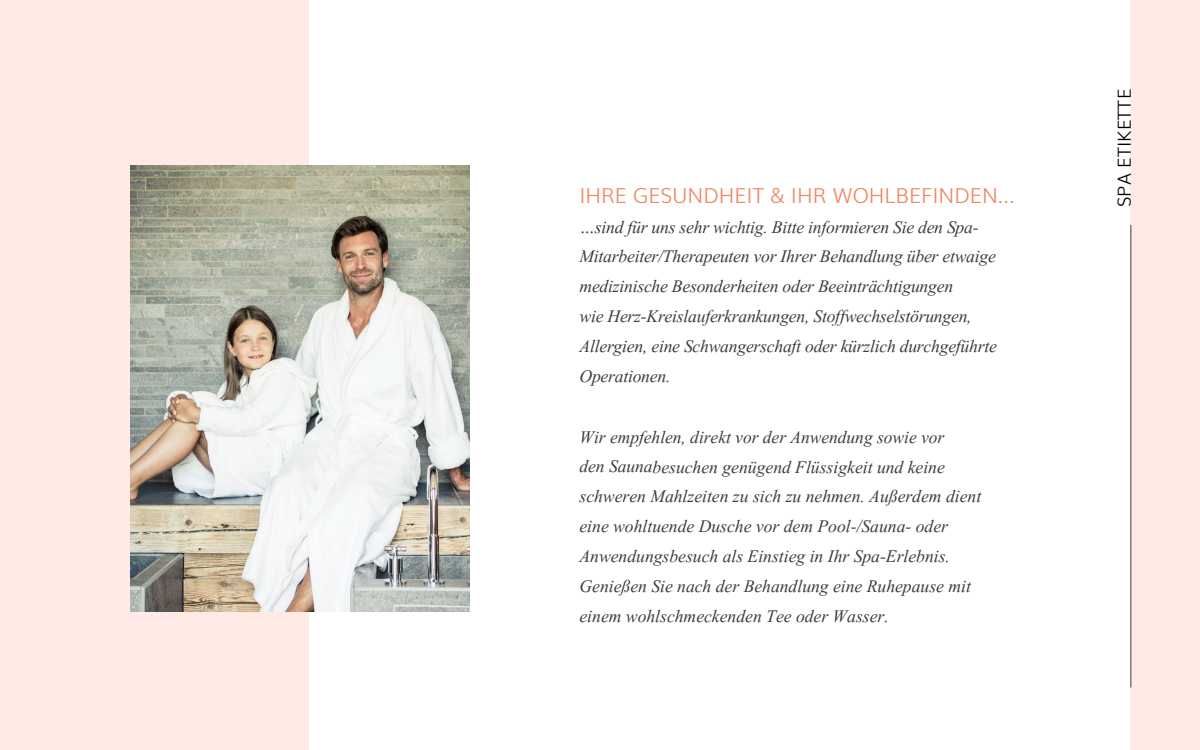
<style>
.page{position:relative;width:1200px;height:750px;background:#fff}
.page>*{position:absolute;margin:0;border:0;box-sizing:border-box;transform-origin:0 0}
.t1{font:italic 21.88px/30px "Aparajita";color:#3c3c3b}
.t2{font:300 20.62px "Muli";color:#f18663}
.t3{font:300 18px "Muli";letter-spacing:.01em;color:#000}
</style>
<div class="page">
<div style="left:1131px;top:0;width:69px;height:750px;background:#ffeae5"></div>
<hr style="left:1130px;top:225px;width:1px;height:463px;background:#414141">
<div style="left:0;top:0;width:308px;height:750px;background:#ffeae5"></div>
<img style="left:130px;top:166px;width:339px;height:445px">
<p class="t2" style="left:580px;top:179px;width:437px">IHRE GESUNDHEIT &amp; IHR WOHLBEFINDEN...</p>
<p class="t1" style="left:580px;top:212px;width:419px">…sind für uns sehr wichtig. Bitte informieren Sie den Spa-Mitarbeiter/Therapeuten vor Ihrer Behandlung über etwaige medizinische Besonderheiten oder Beeinträchtigungen<br>wie Herz-Kreislauferkrankungen, Stoffwechselstörungen, Allergien, eine Schwangerschaft oder kürzlich durchgeführte Operationen.</p>
<p class="t1" style="left:580px;top:422px;width:403px">Wir empfehlen, direkt vor der Anwendung sowie vor<br>den Saunabesuchen genügend Flüssigkeit und keine schweren Mahlzeiten zu sich zu nehmen. Außerdem dient eine wohltuende Dusche vor dem Pool-/Sauna- oder Anwendungsbesuch als Einstieg in Ihr Spa-Erlebnis.<br>Genießen Sie nach der Behandlung eine Ruhepause mit einem wohlschmeckenden Tee oder Wasser.</p>
<p class="t3" style="left:1110px;top:207px;width:120px;rotate:-90deg">SPA ETIKETTE</p>
</div>
